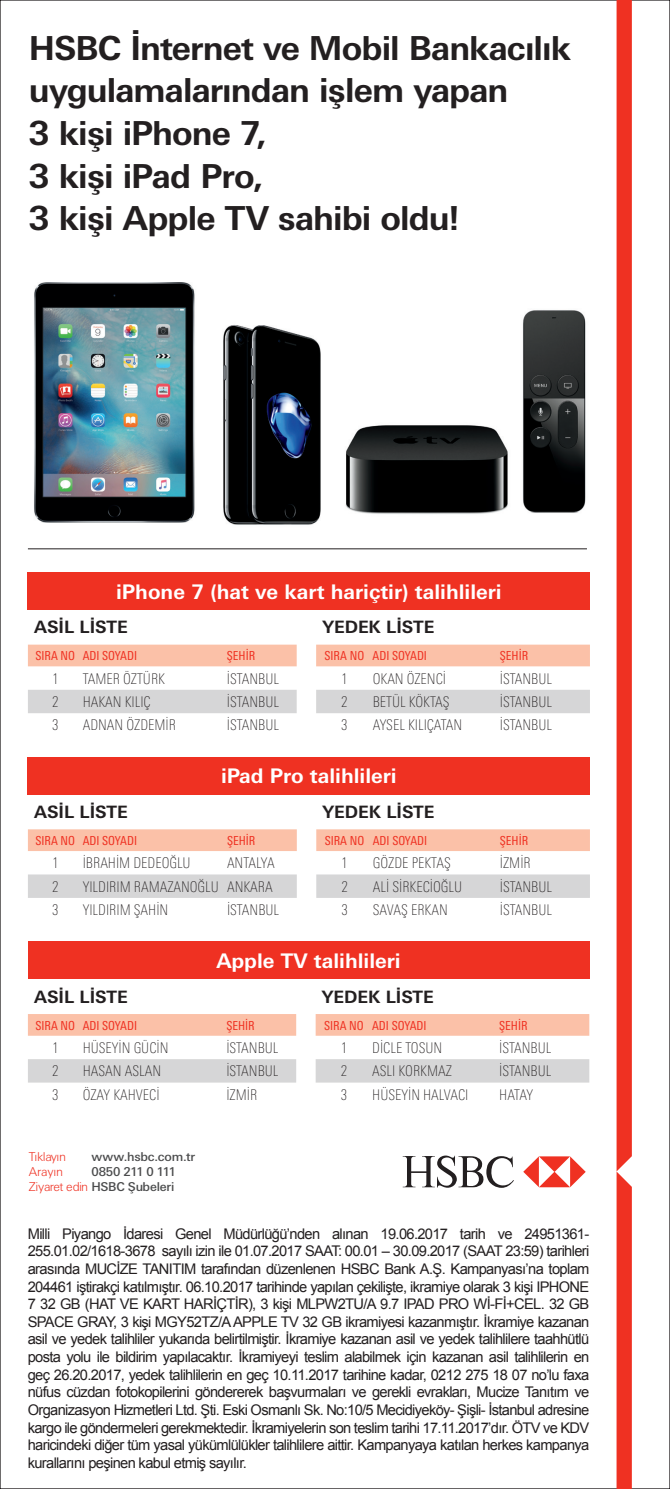
<style>
.page{position:relative;width:670px;height:1489px;background:#fff}
.page>*{position:absolute;margin:0;border:0;box-sizing:border-box;transform-origin:0 0}
.t1{font:33.07px/42.7px "Univers Next HSBC Bold";letter-spacing:-.025em;color:#231f20}
.t2{font:20.12px "Univers Next HSBC Bold";color:#fff}
.t3{font:16.97px "Univers Next HSBC Bold";color:#231f20}
.t4{font:14.7px/17.7px "Arial";letter-spacing:-.045em;color:#231f20;text-align:justify}
.t5{font:14.7px "Univers Next HSBC Thin Cond";color:#231f20}
.t6{font:14.7px "Univers Next HSBC Thin Cond";letter-spacing:-.02em;color:#231f20}
.t7{font:12.42px "Univers Next HSBC Cond";color:#ef3122}
.t8{font:12.25px/14.7px "Univers Next HSBC Medium";letter-spacing:-.015em;color:#4b4c4d;text-align:right}
.t9{font:12.25px "Univers Next HSBC Light";letter-spacing:-.05em;color:#ef3122}
.t10{font:12.25px "Univers Next HSBC Light";letter-spacing:-.02em;color:#ef3122}
.s1{font-family:"Univers Next HSBC Light";color:#ef3122}
</style>
<div class="page">
<img style="left:34px;top:282px;width:161px;height:240px">
<img style="left:345px;top:310px;width:241px;height:204px">
<img style="left:223px;top:325px;width:98px;height:200px">
<div style="left:28px;top:572px;width:562px;height:37px;background:#ef3122"></div>
<svg style="left:28px;top:644px;width:562px;height:22px;background:#fbc4ad"></svg>
<div style="left:28px;top:690px;width:562px;height:23px;background:#d6d6d7"></div>
<div style="left:28px;top:757px;width:562px;height:37px;background:#ef3122"></div>
<svg style="left:28px;top:829px;width:562px;height:22px;background:#fbc4ac"></svg>
<svg style="left:28px;top:874px;width:562px;height:23px;background:#d8d8d9"></svg>
<div style="left:28px;top:941px;width:561px;height:37px;background:#ef3122"></div>
<div style="left:28px;top:1014px;width:561px;height:21px;background:#fbc1a8"></div>
<div style="left:28px;top:1059px;width:561px;height:23px;background:#d6d6d7"></div>
<svg style="left:403px;top:1155px;width:111px;height:32px"></svg>
<svg style="left:523px;top:1156px;width:62px;height:31px"></svg>
<svg style="left:616px;top:0;width:16px;height:1488px;background:#ef3b2d"></svg>
<hr style="left:28px;top:548px;width:559px;height:1px;background:#231f20">
<h1 class="t1" style="left:29px;top:26px;width:544px">HSBC İnternet ve Mobil Bankacılık uygulamalarından işlem yapan<br>3 kişi iPhone 7,<br>3 kişi iPad Pro,<br>3 kişi Apple TV sahibi oldu!</h1>
<h2 class="t2" style="left:116px;top:579px;width:387px">iPhone 7 (hat ve kart hariçtir) talihlileri</h2>
<p class="t3" style="left:34px;top:617px;width:95px">ASİL LİSTE</p>
<p class="t3" style="left:322px;top:617px;width:113px">YEDEK LİSTE</p>
<p class="t7" style="left:35px;top:648px;width:103px">SIRA NO ADI SOYADI</p>
<p class="t7" style="left:227px;top:648px;width:30px">ŞEHİR</p>
<p class="t7" style="left:324px;top:648px;width:104px">SIRA NO ADI SOYADI</p>
<p class="t7" style="left:500px;top:648px;width:30px">ŞEHİR</p>
<p class="t5" style="left:52px;top:670px;width:8px">1</p>
<p class="t5" style="left:83px;top:670px;width:84px">TAMER ÖZTÜRK</p>
<p class="t5" style="left:227px;top:670px;width:54px">İSTANBUL</p>
<p class="t5" style="left:341px;top:670px;width:8px">1</p>
<p class="t5" style="left:373px;top:670px;width:75px">OKAN ÖZENCİ</p>
<p class="t5" style="left:500px;top:670px;width:54px">İSTANBUL</p>
<p class="t5" style="left:52px;top:693px;width:8px">2</p>
<p class="t5" style="left:83px;top:693px;width:70px">HAKAN KILIÇ</p>
<p class="t5" style="left:227px;top:693px;width:54px">İSTANBUL</p>
<p class="t5" style="left:341px;top:693px;width:8px">2</p>
<p class="t5" style="left:373px;top:693px;width:78px">BETÜL KÖKTAŞ</p>
<p class="t5" style="left:500px;top:693px;width:54px">İSTANBUL</p>
<p class="t5" style="left:52px;top:717px;width:8px">3</p>
<p class="t5" style="left:83px;top:717px;width:95px">ADNAN ÖZDEMİR</p>
<p class="t5" style="left:227px;top:717px;width:54px">İSTANBUL</p>
<p class="t5" style="left:341px;top:717px;width:8px">3</p>
<p class="t5" style="left:373px;top:717px;width:91px">AYSEL KILIÇATAN</p>
<p class="t5" style="left:500px;top:717px;width:54px">İSTANBUL</p>
<h2 class="t2" style="left:221px;top:764px;width:177px">iPad Pro talihlileri</h2>
<p class="t3" style="left:34px;top:801px;width:95px">ASİL LİSTE</p>
<p class="t3" style="left:322px;top:801px;width:113px">YEDEK LİSTE</p>
<p class="t7" style="left:35px;top:833px;width:103px">SIRA NO ADI SOYADI</p>
<p class="t7" style="left:227px;top:833px;width:30px">ŞEHİR</p>
<p class="t7" style="left:325px;top:833px;width:104px">SIRA NO ADI SOYADI</p>
<p class="t7" style="left:500px;top:833px;width:30px">ŞEHİR</p>
<p class="t5" style="left:52px;top:854px;width:8px">1</p>
<p class="t5" style="left:83px;top:854px;width:109px">İBRAHİM DEDEOĞLU</p>
<p class="t6" style="left:227px;top:854px;width:49px">ANTALYA</p>
<p class="t5" style="left:341px;top:854px;width:8px">1</p>
<p class="t5" style="left:373px;top:854px;width:79px">GÖZDE PEKTAŞ</p>
<p class="t5" style="left:500px;top:854px;width:32px">İZMİR</p>
<p class="t5" style="left:52px;top:878px;width:8px">2</p>
<p class="t5" style="left:83px;top:878px;width:191px">YILDIRIM RAMAZANOĞLU ANKARA</p>
<p class="t5" style="left:341px;top:878px;width:8px">2</p>
<p class="t5" style="left:373px;top:878px;width:91px">ALİ SİRKECİOĞLU</p>
<p class="t5" style="left:500px;top:878px;width:54px">İSTANBUL</p>
<p class="t5" style="left:52px;top:901px;width:8px">3</p>
<p class="t5" style="left:83px;top:901px;width:87px">YILDIRIM ŞAHİN</p>
<p class="t5" style="left:227px;top:901px;width:54px">İSTANBUL</p>
<p class="t5" style="left:341px;top:901px;width:8px">3</p>
<p class="t5" style="left:373px;top:901px;width:76px">SAVAŞ ERKAN</p>
<p class="t5" style="left:500px;top:901px;width:54px">İSTANBUL</p>
<h2 class="t2" style="left:216px;top:948px;width:186px">Apple TV talihlileri</h2>
<p class="t3" style="left:34px;top:986px;width:95px">ASİL LİSTE</p>
<p class="t3" style="left:322px;top:986px;width:113px">YEDEK LİSTE</p>
<p class="t7" style="left:35px;top:1017px;width:103px">SIRA NO ADI SOYADI</p>
<p class="t7" style="left:226px;top:1017px;width:30px">ŞEHİR</p>
<p class="t7" style="left:324px;top:1017px;width:104px">SIRA NO ADI SOYADI</p>
<p class="t7" style="left:499px;top:1017px;width:30px">ŞEHİR</p>
<p class="t5" style="left:52px;top:1039px;width:8px">1</p>
<p class="t5" style="left:83px;top:1039px;width:87px">HÜSEYİN GÜCİN</p>
<p class="t5" style="left:226px;top:1039px;width:54px">İSTANBUL</p>
<p class="t5" style="left:341px;top:1039px;width:8px">1</p>
<p class="t5" style="left:372px;top:1039px;width:72px">DİCLE TOSUN</p>
<p class="t5" style="left:499px;top:1039px;width:54px">İSTANBUL</p>
<p class="t5" style="left:52px;top:1062px;width:8px">2</p>
<p class="t5" style="left:83px;top:1062px;width:80px">HASAN ASLAN</p>
<p class="t5" style="left:226px;top:1062px;width:54px">İSTANBUL</p>
<p class="t5" style="left:341px;top:1062px;width:8px">2</p>
<p class="t5" style="left:372px;top:1062px;width:81px">ASLI KORKMAZ</p>
<p class="t5" style="left:499px;top:1062px;width:54px">İSTANBUL</p>
<p class="t5" style="left:52px;top:1086px;width:8px">3</p>
<p class="t5" style="left:83px;top:1086px;width:78px">ÖZAY KAHVECİ</p>
<p class="t5" style="left:226px;top:1086px;width:32px">İZMİR</p>
<p class="t5" style="left:341px;top:1086px;width:8px">3</p>
<p class="t5" style="left:372px;top:1086px;width:98px">HÜSEYİN HALVACI</p>
<p class="t5" style="left:499px;top:1086px;width:35px">HATAY</p>
<p class="t9" style="left:29px;top:1149px;width:39px">Tıklayın</p>
<p class="t8" style="left:91px;top:1149px;width:105px">www.hsbc.com.tr</p>
<p class="t10" style="left:29px;top:1164px;width:36px">Arayın</p>
<p class="t8" style="left:29px;top:1163px;width:148px">0850 211 0 111<br><span class="s1">Ziyaret edin</span> HSBC Şubeleri</p>
<p class="t4" style="left:28px;top:1224px;width:563px">Milli Piyango İdaresi Genel Müdürlüğü’nden alınan 19.06.2017 tarih ve 24951361- 255.01.02/1618-3678 sayılı izin ile 01.07.2017 SAAT: 00.01 – 30.09.2017 (SAAT 23:59) tarihleri arasında MUCİZE TANITIM tarafından düzenlenen HSBC Bank A.Ş. Kampanyası’na toplam 204461 iştirakçi katılmıştır. 06.10.2017 tarihinde yapılan çekilişte, ikramiye olarak 3 kişi IPHONE 7 32 GB (HAT VE KART HARİÇTİR), 3 kişi MLPW2TU/A 9.7 IPAD PRO Wİ-Fİ+CEL. 32 GB SPACE GRAY, 3 kişi MGY52TZ/A APPLE TV 32 GB ikramiyesi kazanmıştır. İkramiye kazanan asil ve yedek talihliler yukarıda belirtilmiştir. İkramiye kazanan asil ve yedek talihlilere taahhütlü posta yolu ile bildirim yapılacaktır. İkramiyeyi teslim alabilmek için kazanan asil talihlilerin en geç 26.20.2017, yedek talihlilerin en geç 10.11.2017 tarihine kadar, 0212 275 18 07 no’lu faxa nüfus cüzdan fotokopilerini göndererek başvurmaları ve gerekli evrakları, Mucize Tanıtım ve Organizasyon Hizmetleri Ltd. Şti. Eski Osmanlı Sk. No:10/5 Mecidiyeköy- Şişli- İstanbul adresine kargo ile göndermeleri gerekmektedir. İkramiyelerin son teslim tarihi 17.11.2017’dır. ÖTV ve KDV haricindeki diğer tüm yasal yükümlülükler talihlilere aittir. Kampanyaya katılan herkes kampanya kurallarını peşinen kabul etmiş sayılır.</p>
</div>
